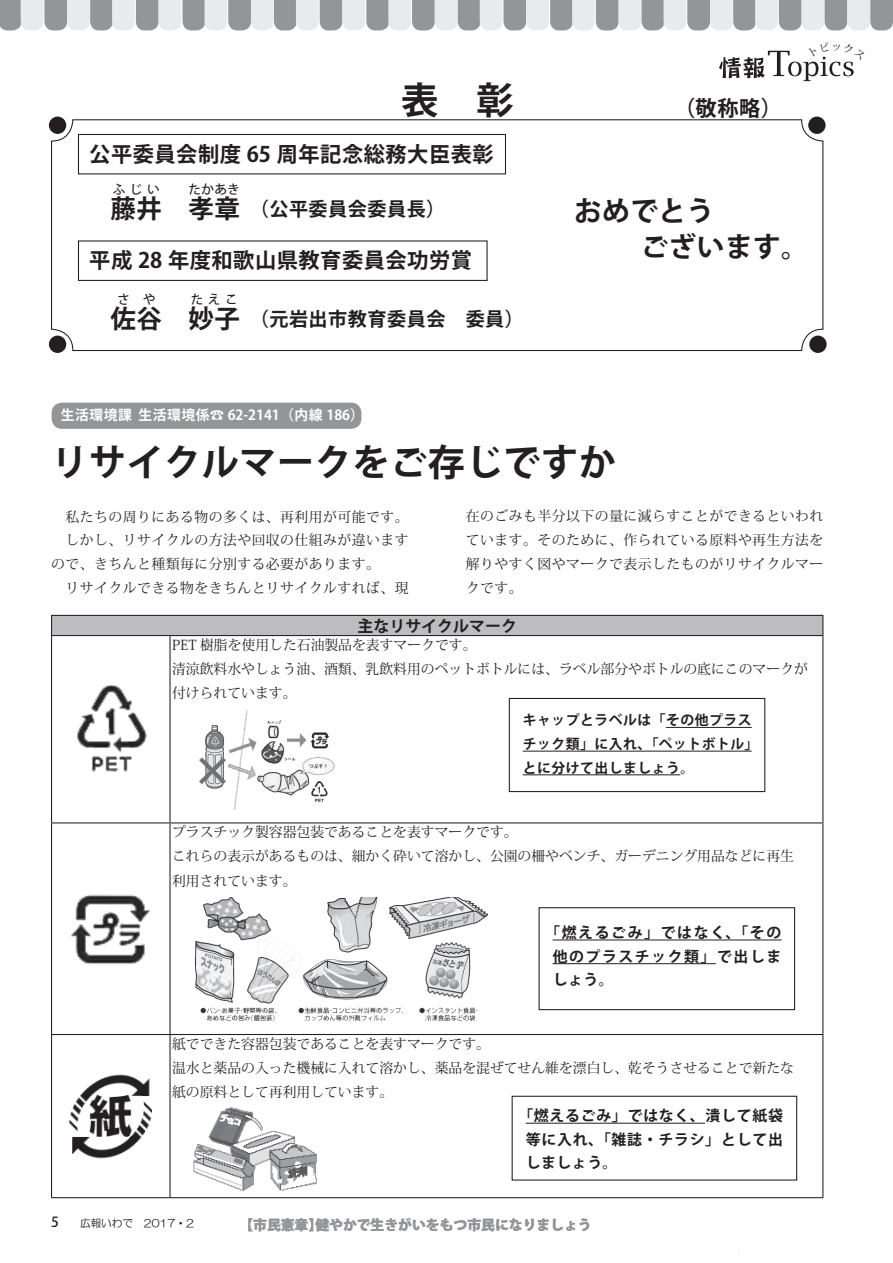
<style>
.page{position:relative;width:893px;height:1263px;background:#fff}
.page>*{position:absolute;margin:0;border:0;box-sizing:border-box;transform-origin:0 0}
.t1{font:700 37.2px "Koz Go Pro";letter-spacing:.015em;color:#231f20}
.t2{font:700 27.6px/36.2px "Koz Go Pro";letter-spacing:.02em;color:#231f20}
.t3{font:700 25.5px "Koz Go Pro";letter-spacing:.02em;color:#231f20}
.t4{font:700 21.3px "Koz Go Pro";letter-spacing:.025em;color:#231f20}
.t5{font:700 19.2px "Koz Go Pro";letter-spacing:.025em;color:#231f20}
.t6{font:700 15.9px "Koz Go Pro";color:#231f20}
.t7{font:700 14.85px/23.7px "Koz Go Pro";letter-spacing:.055em;color:#231f20;text-align:justify}
.t8{font:13.8px/24.2px "Koz Min Pro";color:#231f20}
.t9{font:13.8px/23.7px "Koz Min Pro";letter-spacing:.035em;color:#231f20}
.t10{font:700 13.8px/23.7px "Koz Go Pro";letter-spacing:.035em;color:#231f20}
.t11{font:800 13.8px "Koz Go Pro";color:#939598}
.t12{font:700 13.8px "Koz Go Pro";color:#fff}
.t13{font:700 13.8px "Koz Go Pro";letter-spacing:.035em;color:#fff}
.t14{font:500 13.8px "Koz Go Pro";color:#231f20}
.t15{font:700 12.75px "Koz Go Pro";letter-spacing:.345em;color:#231f20}
.t16{font:10.65px "HG Maru Gothic MPRO";color:#231f20}
.s1{font-family:"Koz Min Pro";font-weight:500}
</style>
<div class="page">
<svg style="left:0;top:0;width:893px;height:30px;background:#c0c2c4"></svg>
<div style="left:51px;top:119px;width:772px;height:232px;border:1px solid #231f20;border-radius:21px"></div>
<div style="left:808px;top:117px;width:18px;height:17px;background:#231f20;border-radius:50%"></div>
<div style="left:49px;top:117px;width:17px;height:17px;background:#231f20;border-radius:50%"></div>
<div style="left:49px;top:336px;width:17px;height:17px;background:#231f20;border-radius:50%"></div>
<div style="left:809px;top:336px;width:18px;height:17px;background:#231f20;border-radius:50%"></div>
<div style="left:78px;top:134px;width:428px;height:40px;border:1px solid #231f20"></div>
<div style="left:78px;top:240px;width:410px;height:41px;border:1px solid #231f20"></div>
<div style="left:52px;top:403px;width:309px;height:26px;background:#939598;border-radius:10px"></div>
<div style="left:52px;top:615px;width:771px;height:20px;background:#bcbdc0"></div>
<svg style="left:52px;top:636px;width:770px;height:561px"></svg>
<hr style="left:51px;top:615px;width:119px;height:1px;background:#231f20">
<svg style="left:51px;top:616px;width:1px;height:19px"></svg>
<hr style="left:170px;top:615px;width:653px;height:1px;background:#231f20">
<svg style="left:822px;top:616px;width:1px;height:19px"></svg>
<hr style="left:51px;top:635px;width:119px;height:1px;background:#231f20">
<hr style="left:51px;top:636px;width:1px;height:186px;background:#231f20">
<hr style="left:170px;top:635px;width:653px;height:1px;background:#231f20">
<hr style="left:169px;top:636px;width:2px;height:186px;background:#231f20">
<hr style="left:822px;top:636px;width:1px;height:186px;background:#231f20">
<hr style="left:51px;top:822px;width:119px;height:1px;background:#231f20">
<hr style="left:51px;top:823px;width:1px;height:211px;background:#231f20">
<hr style="left:170px;top:822px;width:653px;height:1px;background:#231f20">
<hr style="left:169px;top:823px;width:2px;height:211px;background:#231f20">
<hr style="left:822px;top:823px;width:1px;height:211px;background:#231f20">
<hr style="left:51px;top:1034px;width:119px;height:1px;background:#231f20">
<hr style="left:51px;top:1035px;width:1px;height:162px;background:#231f20">
<hr style="left:170px;top:1034px;width:653px;height:1px;background:#231f20">
<hr style="left:169px;top:1035px;width:2px;height:162px;background:#231f20">
<hr style="left:822px;top:1035px;width:1px;height:162px;background:#231f20">
<hr style="left:51px;top:1197px;width:119px;height:1px;background:#231f20">
<hr style="left:170px;top:1197px;width:653px;height:1px;background:#231f20">
<img style="left:72px;top:679px;width:83px;height:95px">
<img style="left:67px;top:887px;width:84px;height:82px">
<img style="left:67px;top:1073px;width:84px;height:86px">
<img style="left:194px;top:711px;width:145px;height:99px">
<hr style="left:666px;top:727px;width:86px;height:1px;background:#231f20">
<hr style="left:523px;top:751px;width:229px;height:1px;background:#231f20">
<hr style="left:523px;top:774px;width:157px;height:1px;background:#231f20">
<div style="left:509px;top:698px;width:256px;height:94px;border:1px solid #231f20"></div>
<img style="left:188px;top:897px;width:299px;height:125px">
<hr style="left:553px;top:939px;width:229px;height:1px;background:#231f20">
<hr style="left:552px;top:963px;width:164px;height:1px;background:#231f20">
<div style="left:539px;top:907px;width:256px;height:103px;border:1px solid #231f20"></div>
<img style="left:177px;top:1104px;width:152px;height:89px">
<hr style="left:526px;top:1123px;width:179px;height:1px;background:#231f20">
<div style="left:512px;top:1096px;width:285px;height:84px;border:1px solid #231f20"></div>
<svg style="left:719px;top:50px;width:135px;height:31px"></svg>
<h1 class="t1" style="left:401px;top:76px;width:114px">表　彰</h1>
<h3 class="t4" style="left:89px;top:140px;width:406px">公平委員会制度 65 周年記念総務大臣表彰</h3>
<h3 class="t3" style="left:111px;top:193px;width:53px">藤井</h3>
<p class="t15" style="left:189px;top:182px;width:53px">たかあき</p>
<p class="t15" style="left:113px;top:182px;width:49px">ふじい</p>
<h3 class="t3" style="left:189px;top:193px;width:53px">孝章</h3>
<h3 class="t5" style="left:250px;top:197px;width:197px">（公平委員会委員長(</h3>
<h3 class="t4" style="left:89px;top:247px;width:384px">平成 28 年度和歌山県教育委員会功労賞</h3>
<h3 class="t3" style="left:111px;top:302px;width:53px">佐谷</h3>
<p class="t15" style="left:117px;top:291px;width:40px">さ や</p>
<p class="t15" style="left:191px;top:291px;width:49px">たえこ</p>
<h3 class="t3" style="left:189px;top:302px;width:53px">妙子</h3>
<h3 class="t5" style="left:250px;top:307px;width:276px">（元岩出市教育委員会　委員(</h3>
<p class="t13" style="left:61px;top:406px;width:73px">生活環境課</p>
<p class="t12" style="left:138px;top:406px;width:227px">生活環境係☎ 62-2141（内線 186(</p>
<h3 class="t4" style="left:674px;top:95px;width:110px">（敬称略(</h3>
<h2 class="t2" style="left:641px;top:194px;width:170px;text-indent:-67px">おめでとう<br>ございます。</h2>
<h1 class="t1" style="left:51px;top:438px;width:566px">リサイクルマークをご存じですか</h1>
<p class="t9" style="left:51px;top:504px;width:359px">　私たちの周りにある物の多くは、再利用が可能です。　しかし、リサイクルの方法や回収の仕組みが違いますので、きちんと種類毎に分別する必要があります。<br>　リサイクルできる物をきちんとリサイクルすれば、現</p>
<p class="t8" style="left:466px;top:504px;width:359px;line-height:23.7px;text-align:justify">在のごみも半分以下の量に減らすことができるといわれています。そのために、作られている原料や再生方法を解りやすく図やマークで表示したものがリサイクルマークです。</p>
<p class="t6" style="left:357px;top:615px;width:161px">主なリサイクルマーク</p>
<p class="t8" style="left:172px;top:632px;width:637px">PET 樹脂を使用した石油製品を表すマークです。<br>清涼飲料水やしょう油、酒類、乳飲料用のペットボトルには、ラベル部分やボトルの底にこのマークが付けられています。</p>
<p class="t10" style="left:523px;top:709px;width:237px">キャップとラベルは「その他プラスチック類」に入れ、「ペットボトル「とに分けて出しましょう。</p>
<p class="t8" style="left:172px;top:820px;width:623px">プラスチック製容器包装であることを表すマークです。<br>これらの表示があるものは、細かく砕いて溶かし、公園の柵やベンチ、ガーデニング用品などに再生利用されています。</p>
<p class="t7" style="left:553px;top:921px;width:230px;text-indent:-7px">「燃えるごみ」ではなく、「その他のプラスチック類」で出しましょう。</p>
<p class="t8" style="left:172px;top:1031px;width:623px">紙でできた容器包装であることを表すマークです。<br>温水と薬品の入った機械に入れて溶かし、薬品を混ぜてせん維を漂白し、乾そうさせることで新たな紙の原料として再利用しています。</p>
<p class="t14" style="left:51px;top:1213px;width:9px">5</p>
<p class="t16" style="left:59px;top:1217px;width:137px"><span class="s1">　　</span>広報いわで　2017・2</p>
<p class="t7" style="left:526px;top:1105px;width:259px;text-indent:-7px">「燃えるごみ」ではなく、潰して紙袋等に入れ、「雑誌・チラシ」として出しましょう。</p>
<p class="t11" style="left:315px;top:1216px;width:278px">健やかで生きがいをもつ市民になりましょう</p>
<p class="t11" style="left:239px;top:1216px;width:84px">【市民憲章】</p>
</div>
